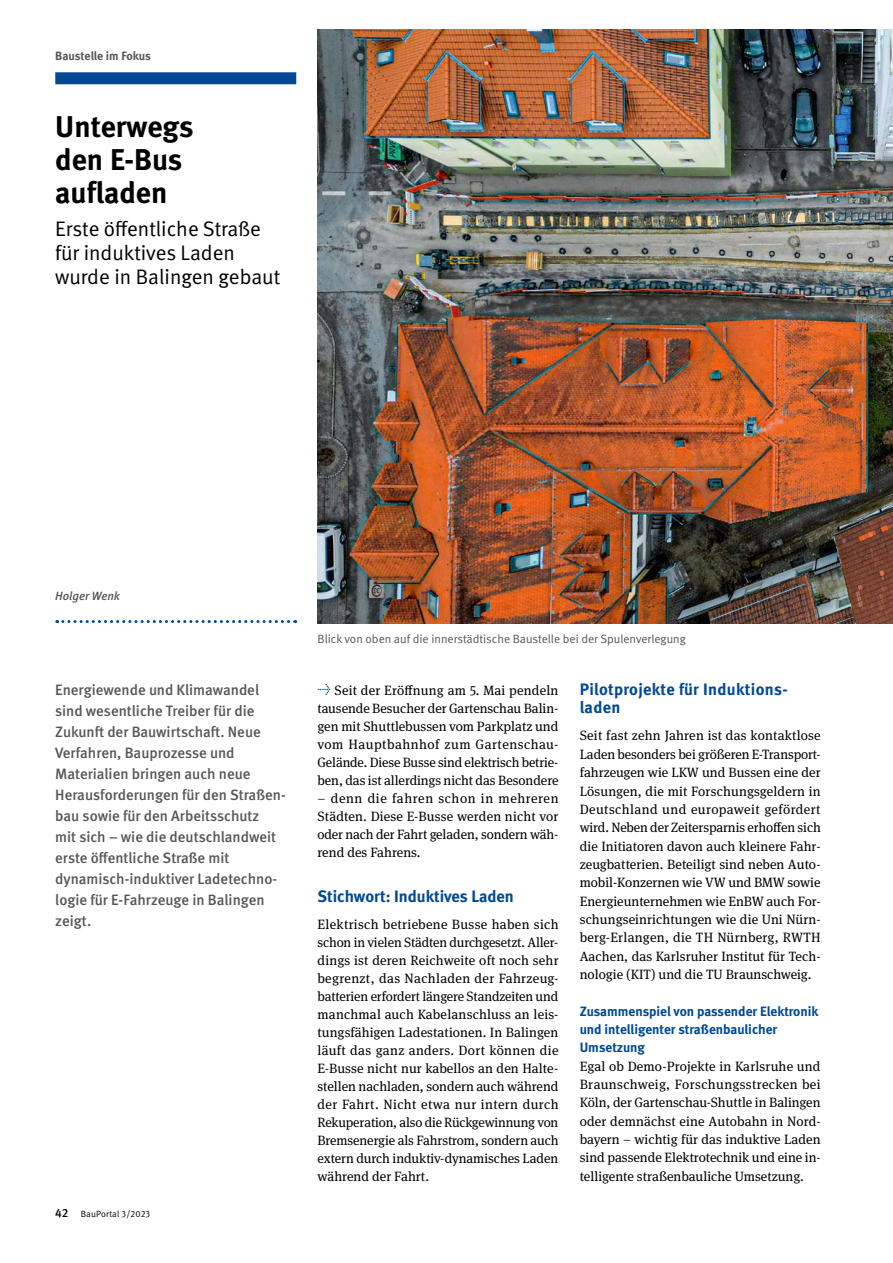
<style>
.page{position:relative;width:893px;height:1263px;background:#fff}
.page>*{position:absolute;margin:0;border:0;box-sizing:border-box;transform-origin:0 0}
.H3-Head_A_x{font:700 30px/33px "DGUV Meta";color:#000}
.Head_A_sub{font:21px/24px "DGUV Meta";color:#000}
.H4-Zw_Head_11pt{font:700 16.5px/18.3px "DGUV Meta";letter-spacing:.015em;color:#004994}
.p_-Anleser{font:500 15px/21px "DGUV Meta";color:#575756}
.p-txt{font:13.5px/18.3px "DGUV Meta Serif";color:#000;text-align:justify}
.p-txt_Pfeil{font:13.5px/18px "DGUV Meta Serif";letter-spacing:-.005em;color:#000;text-align:justify}
.H4-Zw_Head_9pt{font:700 13.5px/18.3px "DGUV Meta";color:#004994}
.p-BU{font:12px "DGUV Meta";color:#575756}
.H2-Rubrik_li_x{font:700 12px "DGUV Meta";letter-spacing:-.005em;color:#575756}
.p-Autor_Anfg{font:italic 500 12px "DGUV Meta";color:#575756}
.t1{font:9px "DGUV Meta";letter-spacing:.02em;color:#000}
.s1{font-weight:500;font-size:12px}
.s2{font-weight:700;color:#004994}
</style>
<div class="page">
<img style="left:317px;top:30px;width:575px;height:593px">
<svg style="left:57px;top:620px;width:239px;height:3px"></svg>
<div style="left:55px;top:72px;width:241px;height:12px;background:#004994"></div>
<h2 class="H2-Rubrik_li_x" style="left:55px;top:49px;width:97px">Baustelle im Fokus</h2>
<h3 class="H3-Head_A_x" style="left:55px;top:111px;width:140px">Unterwegs den E-Bus aufladen</h3>
<p class="Head_A_sub" style="left:55px;top:217px;width:226px">Erste öffentliche Straße für induktives Laden wurde in Balingen gebaut</p>
<p class="p-Autor_Anfg" style="left:55px;top:589px;width:66px">Holger Wenk</p>
<p class="p_-Anleser" style="left:55px;top:680px;width:232px">Energiewende und Klimawandel sind wesentliche Treiber für die<br>Zukunft der Bauwirtschaft. Neue<br>Verfahren, Bauprozesse und<br>Materialien bringen auch neue<br>Herausforderungen für den Straßen&shy;bau sowie für den Arbeitsschutz<br>mit sich – wie die deutschlandweit erste öffentliche Straße mit dynamisch-induktiver Ladetechno&shy;logie für E-Fahrzeuge in Balingen zeigt.</p>
<p class="t1" style="left:55px;top:1208px;width:96px"><span class="s1">42</span> BauPortal 3/2023</p>
<p class="p-BU" style="left:317px;top:632px;width:370px">Blick von oben auf die innerstädtische Baustelle bei der Spulenverlegung</p>
<p class="p-txt_Pfeil" style="left:317px;top:681px;width:243px"><span class="s2">→</span> Seit der Eröffnung am 5. Mai pendeln tausende Besucher der Gartenschau Balin&shy;gen mit Shuttlebussen vom Parkplatz und vom Hauptbahnhof zum Gartenschau-Gelände. Diese Busse sind elektrisch betrie&shy;ben, das ist allerdings nicht das Besondere</p>
<p class="p-txt_Pfeil" style="left:317px;top:789px;width:243px">– denn die fahren schon in mehreren Städten. Diese E-Busse werden nicht vor oder nach der Fahrt geladen, sondern wäh&shy;rend des Fahrens.</p>
<h4 class="H4-Zw_Head_11pt" style="left:317px;top:887px;width:198px">Stichwort: Induktives Laden</h4>
<p class="p-txt" style="left:317px;top:915px;width:243px">Elektrisch betriebene Busse haben sich schon in vielen Städten durchgesetzt. Aller&shy;dings ist deren Reichweite oft noch sehr begrenzt, das Nachladen der Fahrzeug&shy;batterien erfordert längere Standzeiten und manchmal auch Kabelanschluss an leis&shy;tungsfähigen Ladestationen. In Balingen läuft das ganz anders. Dort können die E-Busse nicht nur kabellos an den Halte&shy;stellen nachladen, sondern auch während der Fahrt. Nicht etwa nur intern durch Rekuperation, also die Rückgewinnung von Bremsenergie als Fahrstrom, sondern auch extern durch induktiv-dynamisches Laden während der Fahrt.</p>
<h4 class="H4-Zw_Head_11pt" style="left:580px;top:680px;width:208px">Pilotprojekte für Induktions&shy;laden</h4>
<p class="p-txt" style="left:580px;top:727px;width:243px">Seit fast zehn Jahren ist das kontaktlose Laden besonders bei größeren E-Transport&shy;fahrzeugen wie LKW und Bussen eine der Lösungen, die mit Forschungsgeldern in Deutschland und europaweit gefördert wird. Neben der Zeitersparnis erhoffen sich die Initiatoren davon auch kleinere Fahr&shy;zeugbatterien. Beteiligt sind neben Auto&shy;mobil-Konzernen wie VW und BMW sowie Energieunternehmen wie EnBW auch For&shy;schungseinrichtungen wie die Uni Nürn&shy;berg-Erlangen, die TH Nürnberg, RWTH Aachen, das Karlsruher Institut für Tech&shy;nologie (KIT) und die TU Braunschweig.</p>
<h4 class="H4-Zw_Head_9pt" style="left:580px;top:1002px;width:240px">Zusammenspiel von passender Elektronik und intelligenter straßenbaulicher<br>Umsetzung</h4>
<p class="p-txt" style="left:580px;top:1057px;width:242px">Egal ob Demo-Projekte in Karlsruhe und Braunschweig, Forschungsstrecken bei Köln, der Gartenschau-Shuttle in Balingen oder demnächst eine Autobahn in Nord&shy;bayern – wichtig für das induktive Laden sind passende Elektrotechnik und eine in&shy;telligente straßenbauliche Umsetzung.</p>
</div>
